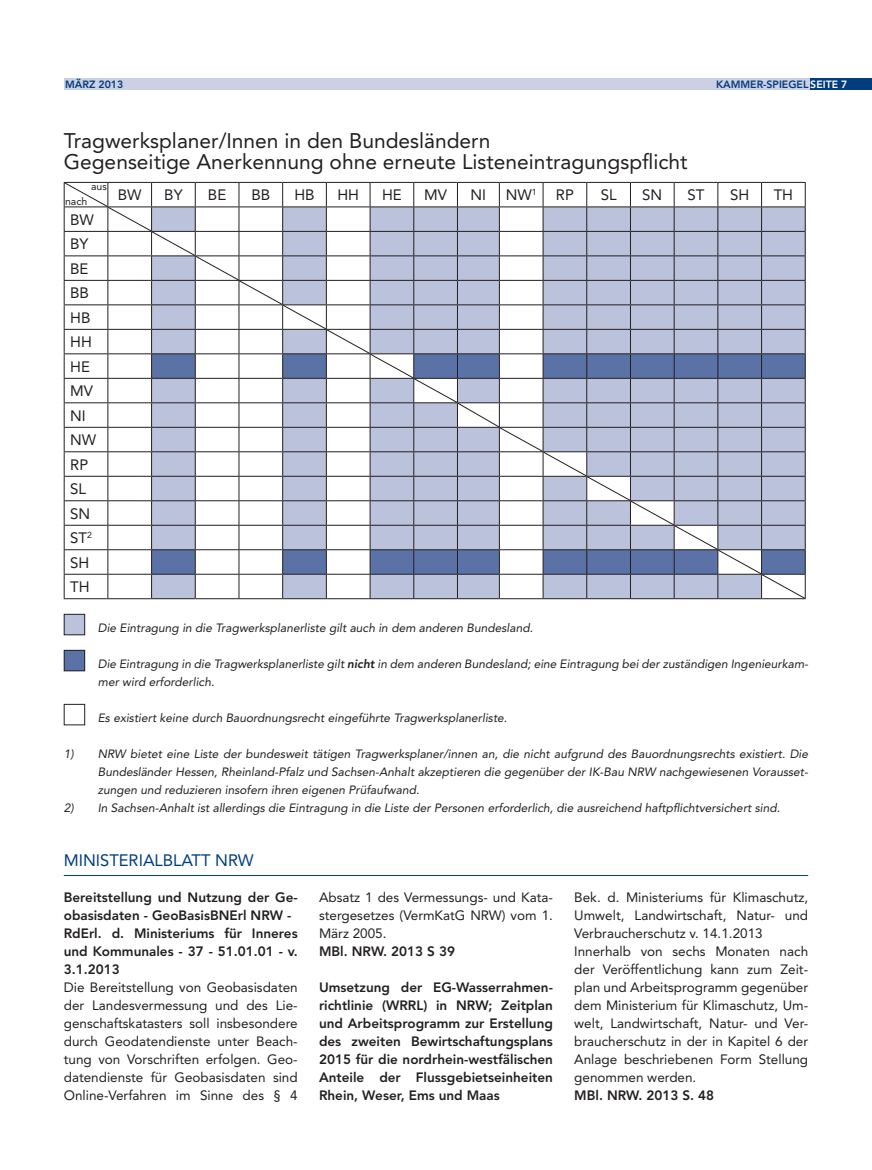
<style>
.page{position:relative;width:872px;height:1170px;background:#fff}
.page>*{position:absolute;margin:0;border:0;box-sizing:border-box;transform-origin:0 0}
.t1{font:21px/21px "Avenir LT Std";color:#231f20}
.t2{font:16.5px "Avenir LT Std";color:#013d7d}
.t3{font:15px/24.5px "Avenir LT Std";color:#231f20}
.t4{font:13.5px/18px "Avenir LT Std";color:#231f20;text-align:justify}
.t5{font:800 13.5px/18px "Avenir LT Std";color:#231f20}
.t6{font:italic 12px/18px "Avenir LT Std";color:#231f20}
.t7{font:800 10.5px "Avenir LT Std";color:#013d7d}
.t8{font:10.5px "Avenir LT Std";color:#231f20}
.s1{color:#fff}
.s2{font-weight:800}
</style>
<div class="page">
<div style="left:808px;top:79px;width:64px;height:11px;background:#013d7d"></div>
<div style="left:64px;top:79px;width:745px;height:11px;background:#cbd0e4"></div>
<hr style="left:64px;top:182px;width:44px;height:1px;background:#231f20">
<hr style="left:108px;top:182px;width:44px;height:1px;background:#231f20">
<hr style="left:152px;top:182px;width:43px;height:1px;background:#231f20">
<hr style="left:195px;top:182px;width:44px;height:1px;background:#231f20">
<hr style="left:239px;top:182px;width:44px;height:1px;background:#231f20">
<hr style="left:283px;top:182px;width:43px;height:1px;background:#231f20">
<hr style="left:326px;top:182px;width:44px;height:1px;background:#231f20">
<hr style="left:370px;top:182px;width:44px;height:1px;background:#231f20">
<hr style="left:414px;top:182px;width:43px;height:1px;background:#231f20">
<hr style="left:457px;top:182px;width:42px;height:1px;background:#231f20">
<hr style="left:499px;top:182px;width:44px;height:1px;background:#231f20">
<hr style="left:543px;top:182px;width:44px;height:1px;background:#231f20">
<hr style="left:587px;top:182px;width:43px;height:1px;background:#231f20">
<hr style="left:630px;top:182px;width:44px;height:1px;background:#231f20">
<hr style="left:674px;top:182px;width:44px;height:1px;background:#231f20">
<hr style="left:718px;top:182px;width:43px;height:1px;background:#231f20">
<hr style="left:761px;top:182px;width:44px;height:1px;background:#231f20">
<hr style="left:64px;top:598px;width:44px;height:1px;background:#231f20">
<hr style="left:108px;top:598px;width:44px;height:1px;background:#231f20">
<hr style="left:152px;top:598px;width:43px;height:1px;background:#231f20">
<hr style="left:195px;top:598px;width:44px;height:1px;background:#231f20">
<hr style="left:239px;top:598px;width:44px;height:1px;background:#231f20">
<hr style="left:283px;top:598px;width:43px;height:1px;background:#231f20">
<hr style="left:326px;top:598px;width:44px;height:1px;background:#231f20">
<hr style="left:370px;top:598px;width:44px;height:1px;background:#231f20">
<hr style="left:414px;top:598px;width:43px;height:1px;background:#231f20">
<hr style="left:457px;top:598px;width:42px;height:1px;background:#231f20">
<hr style="left:499px;top:598px;width:44px;height:1px;background:#231f20">
<hr style="left:543px;top:598px;width:44px;height:1px;background:#231f20">
<hr style="left:587px;top:598px;width:43px;height:1px;background:#231f20">
<hr style="left:630px;top:598px;width:44px;height:1px;background:#231f20">
<hr style="left:674px;top:598px;width:44px;height:1px;background:#231f20">
<hr style="left:718px;top:598px;width:43px;height:1px;background:#231f20">
<hr style="left:761px;top:598px;width:44px;height:1px;background:#231f20">
<svg style="left:64px;top:183px;width:742px;height:415px"></svg>
<div style="left:64px;top:614px;width:21px;height:20px;background:#bbc2db"></div>
<div style="left:64px;top:614px;width:21px;height:21px;border:1px solid #231f20"></div>
<div style="left:64px;top:650px;width:21px;height:20px;background:#5b72a6"></div>
<div style="left:64px;top:650px;width:21px;height:21px;border:1px solid #231f20"></div>
<div style="left:64px;top:704px;width:21px;height:21px;border:1px solid #231f20"></div>
<hr style="left:64px;top:875px;width:744px;height:1px;background:#013d7d">
<p class="t7" style="left:65px;top:78px;width:60px">März 2013</p>
<p class="t7" style="left:716px;top:78px;width:133px">KAMMER PIEGEL <span class="s1">Seite 7</span></p>
<p class="t7" style="left:722px;top:78px;width:9px">ammer</p>
<p class="t7" style="left:762px;top:78px;width:17px">-Spiegel</p>
<h1 class="t1" style="left:64px;top:130px;width:625px">Tragwerksplaner/Innen in den Bundesländern<br>Gegenseitige Anerkennung ohne erneute Listeneintragungspflicht</h1>
<p class="t3" style="left:118px;top:183px;width:25px">BW</p>
<p class="t3" style="left:164px;top:183px;width:20px">BY</p>
<p class="t3" style="left:208px;top:183px;width:20px">BE</p>
<p class="t3" style="left:251px;top:183px;width:20px">BB</p>
<p class="t3" style="left:294px;top:183px;width:22px">HB</p>
<p class="t3" style="left:337px;top:183px;width:23px">HH</p>
<p class="t3" style="left:382px;top:183px;width:21px">HE</p>
<p class="t3" style="left:424px;top:183px;width:24px">MV</p>
<p class="t3" style="left:470px;top:183px;width:17px">NI</p>
<p class="t3" style="left:506px;top:183px;width:32px">NW<sup>1</sup></p>
<p class="t3" style="left:556px;top:183px;width:20px">RP</p>
<p class="t3" style="left:600px;top:183px;width:17px">SL</p>
<p class="t3" style="left:642px;top:183px;width:22px">SN</p>
<p class="t3" style="left:687px;top:183px;width:18px">ST</p>
<p class="t3" style="left:730px;top:183px;width:21px">SH</p>
<p class="t3" style="left:773px;top:183px;width:21px">TH</p>
<p class="t3" style="left:70px;top:207px;width:28px">BW<br>BY<br>BE<br>BB<br>HB<br>HH<br>HE<br>MV<br>NI<br>NW<br>RP<br>SL<br>SN<br>ST<sup>2<br></sup>SH<br>TH</p>
<p class="t8" style="left:91px;top:180px;width:17px">aus</p>
<p class="t8" style="left:65px;top:195px;width:24px">nach</p>
<p class="t6" style="left:98px;top:619px;width:437px">Die Eintragung in die Tragwerksplanerliste gilt auch in dem anderen Bundesland.</p>
<p class="t6" style="left:98px;top:655px;width:712px">Die Eintragung in die Tragwerksplanerliste gilt <span class="s2">nicht</span> in dem anderen Bundesland; eine Eintragung bei der zuständigen Ingenieurkam&shy;mer wird erforderlich.</p>
<p class="t6" style="left:64px;top:745px;width:12px">1)</p>
<p class="t6" style="left:64px;top:799px;width:12px">2)</p>
<p class="t6" style="left:98px;top:709px;width:411px">Es existiert keine durch Bauordnungsrecht eingeführte Tragwerksplanerliste.</p>
<p class="t6" style="left:98px;top:745px;width:712px">NRW bietet eine Liste der bundesweit tätigen Tragwerksplaner/innen an, die nicht aufgrund des Bauordnungsrechts existiert. Die Bundesländer Hessen, Rheinland-Pfalz und Sachsen-Anhalt akzeptieren die gegenüber der IK-Bau NRW nachgewiesenen Vorausset&shy;zungen und reduzieren insofern ihren eigenen Prüfaufwand.<br>In Sachsen-Anhalt ist allerdings die Eintragung in die Liste der Personen erforderlich, die ausreichend haftpflichtversichert sind.</p>
<h2 class="t2" style="left:64px;top:850px;width:25px">Ministerialblatt</h2>
<h2 class="t2" style="left:215px;top:850px;width:40px">NRW</h2>
<p class="t5" style="left:64px;top:888px;width:235px">Bereitstellung und Nutzung der Ge&shy;obasisdaten - GeoBasisBNErl NRW -<br>RdErl. d. Ministeriums für Inneres und Kommunales - 37 - 51.01.01 - v.<br>3.1.2013</p>
<p class="t4" style="left:64px;top:978px;width:235px">Die Bereitstellung von Geobasisdaten der Landesvermessung und des Lie&shy;genschaftskatasters soll insbesondere durch Geodatendienste unter Beach&shy;tung von Vorschriften erfolgen. Geo&shy;datendienste für Geobasisdaten sind Online-Verfahren im Sinne des § 4</p>
<p class="t4" style="left:319px;top:888px;width:235px">Absatz 1 des Vermessungs- und Kata&shy;stergesetzes (VermKatG NRW) vom 1.<br>März 2005.</p>
<p class="t5" style="left:319px;top:942px;width:137px">MBl. NRW. 2013 S 39</p>
<p class="t5" style="left:319px;top:978px;width:235px;text-align:justify">Umsetzung der EG-Wasserrahmen&shy;richtlinie (WRRL) in NRW; Zeitplan und Arbeitsprogramm zur Erstellung des zweiten Bewirtschaftungsplans 2015 für die nordrhein-westfälischen Anteile der Flussgebietseinheiten Rhein, Weser, Ems und Maas</p>
<p class="t4" style="left:574px;top:888px;width:235px;text-align:left">Bek. d. Ministeriums für Klimaschutz, Umwelt, Landwirtschaft, Natur- und Verbraucherschutz v. 14.1.2013<br>Innerhalb von sechs Monaten nach der Veröffentlichung kann zum Zeit&shy;plan und Arbeitsprogramm gegenüber dem Ministerium für Klimaschutz, Um&shy;welt, Landwirtschaft, Natur- und Ver&shy;braucherschutz in der in Kapitel 6 der Anlage beschriebenen Form Stellung genommen werden.</p>
<p class="t5" style="left:574px;top:1086px;width:141px">MBl. NRW. 2013 S. 48</p>
</div>
